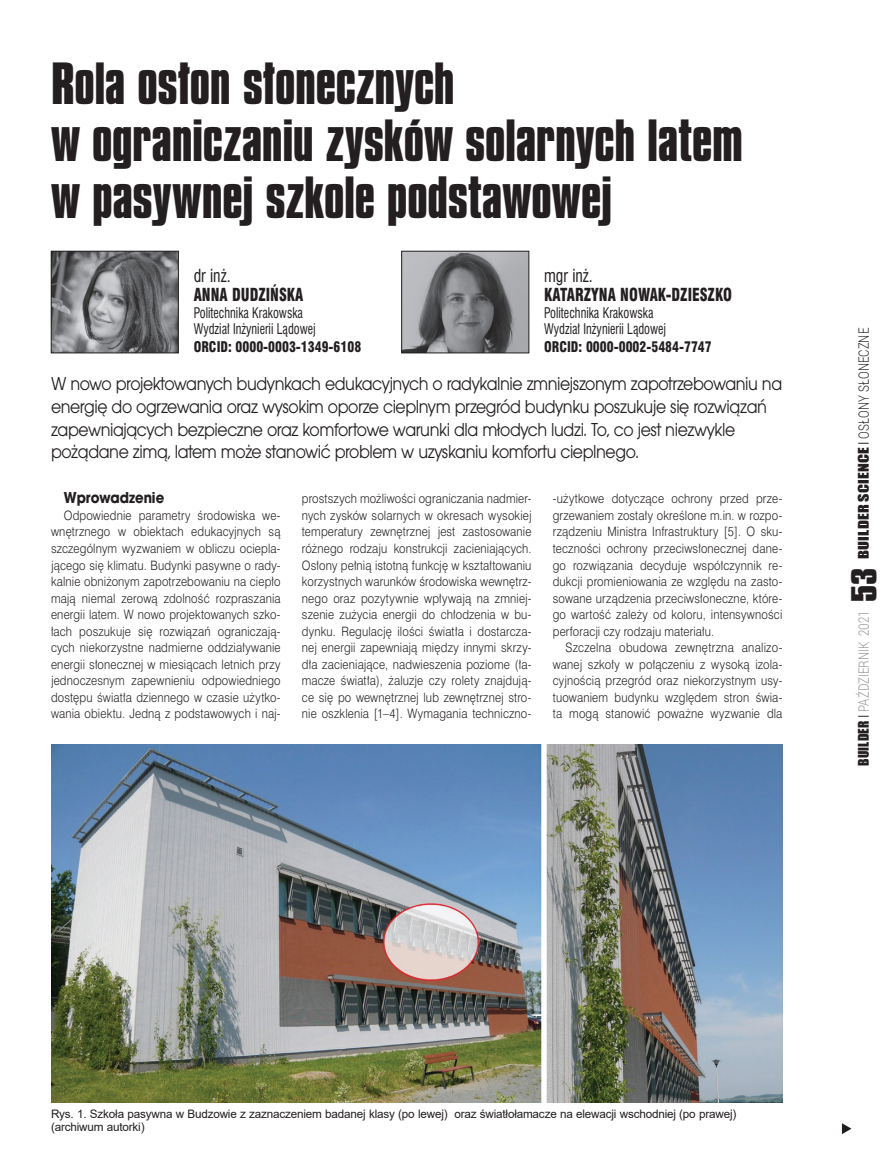
<style>
.page{position:relative;width:893px;height:1170px;background:#fff}
.page>*{position:absolute;margin:0;border:0;box-sizing:border-box;transform-origin:0 0}
.Tytul_Compacta{font:700 49.5px/57px "Compacta PL";letter-spacing:-.005em;color:#231f20}
.lead{font:19.5px/22.5px "Avant Gar Got Itc TEE";letter-spacing:-.025em;color:#231f20;scale:.9 1}
.autor_nazwisko{font:16.5px/19.5px "Swis 721 Blk Cn PL";color:#231f20;scale:.85 1}
.srodtytul{font:700 16.5px "Avant Gar Got Itc TEE";color:#231f20;scale:.9 1}
.t1{font:300 14.25px "Roboto";letter-spacing:.005em;color:#231f20;scale:.8 1}
.t2{font:300 14.25px "Roboto";color:#939598;scale:.8 1}
.autor_nazwisko-2{font:13.5px/16.5px "Swis 721 Cn PL";color:#231f20;scale:.85 1}
.autor_nazwisko-3{font:13.5px "Swis 721 Blk Cn PL";color:#231f20;scale:.9 1}
.tekst_swiss{font:12px/16.5px "Swis 721 Lt PL";letter-spacing:.015em;color:#231f20;text-align:justify;scale:.89 1}
.Fot_podpis{font:11.7px/13.5px "Arial";letter-spacing:-.015em;color:#231f20}
.s1{font-family:"Swis 721 Cn PL"}
.s2{font-family:"Impact";font-weight:400;font-size:13.5px}
.s3{font-family:"Swis 721 Lt PL";font-weight:400;font-size:13.5px}
.s4{font-family:"Impact";font-weight:400;font-size:13.5px;color:#231f20}
.s5{font-family:"Swis 721 Lt PL";font-weight:400;font-size:13.5px;color:#231f20}
.s6{font-family:"Compacta PL";font-weight:700;font-size:30px;color:#231f20}
</style>
<div class="page">
<img style="left:53px;top:253px;width:124px;height:98px">
<div style="left:51px;top:251px;width:128px;height:102px;border:1px solid #231f20"></div>
<img style="left:403px;top:253px;width:124px;height:98px">
<div style="left:401px;top:251px;width:128px;height:102px;border:1px solid #231f20"></div>
<img style="left:51px;top:744px;width:731px;height:358px">
<svg style="left:842px;top:1123px;width:9px;height:11px"></svg>
<p class="Tytul_Compacta" style="left:51px;top:56px;width:694px">Rola osłon słonecznych<br>w ograniczaniu zysków solarnych latem w pasywnej szkole podstawowej</p>
<p class="autor_nazwisko" style="left:194px;top:265px;width:130px"><span class="s1">dr inż.<br></span>ANNA DUDZIŃSKA</p>
<p class="autor_nazwisko-2" style="left:194px;top:304px;width:145px">Politechnika Krakowska<br>Wydział Inżynierii Lądowej</p>
<p class="autor_nazwisko-3" style="left:194px;top:338px;width:188px">ORCID: 0000-0003-1349-6108</p>
<p class="autor_nazwisko" style="left:544px;top:265px;width:222px"><span class="s1">mgr inż.<br></span>KATARZYNA NOWAK-DZIESZKO</p>
<p class="autor_nazwisko-2" style="left:544px;top:304px;width:145px">Politechnika Krakowska<br>Wydział Inżynierii Lądowej</p>
<p class="autor_nazwisko-3" style="left:544px;top:338px;width:188px">ORCID: 0000-0002-5484-7747</p>
<p class="lead" style="left:51px;top:373px;width:814px">W nowo projektowanych budynkach edukacyjnych o radykalnie zmniejszonym zapotrzebowaniu na energię do ogrzewania oraz wysokim oporze cieplnym przegród budynku poszukuje się rozwiązań zapewniających bezpieczne oraz komfortowe warunki dla młodych ludzi. To, co jest niezwykle pożądane zimą, latem może stanowić problem w uzyskaniu komfortu cieplnego.</p>
<p class="srodtytul" style="left:64px;top:488px;width:113px">Wprowadzenie</p>
<p class="tekst_swiss" style="left:51px;top:507px;width:259px;text-indent:13px">Odpowiednie parametry środowiska we&shy;wnętrznego w obiektach edukacyjnych są szczególnym wyzwaniem w obliczu ociepla&shy;jącego się klimatu. Budynki pasywne o rady&shy;kalnie obniżonym zapotrzebowaniu na ciepło mają niemal zerową zdolność rozpraszania energii latem. W nowo projektowanych szko&shy;łach poszukuje się rozwiązań ograniczają&shy;cych niekorzystne nadmierne oddziaływanie energii słonecznej w miesiącach letnich przy jednoczesnym zapewnieniu odpowiedniego dostępu światła dziennego w czasie użytko&shy;wania obiektu. Jedną z podstawowych i naj-</p>
<p class="tekst_swiss" style="left:302px;top:490px;width:259px">prostszych możliwości ograniczania nadmier&shy;nych zysków solarnych w okresach wysokiej temperatury zewnętrznej jest zastosowanie różnego rodzaju konstrukcji zacieniających.<br>Osłony pełnią istotną funkcję w kształtowaniu korzystnych warunków środowiska wewnętrz&shy;nego oraz pozytywnie wpływają na zmniej&shy;szenie zużycia energii do chłodzenia w bu&shy;dynku. Regulację ilości światła i dostarcza&shy;nej energii zapewniają między innymi skrzy&shy;dła zacieniające, nadwieszenia poziome (ła&shy;macze światła), żaluzje czy rolety znajdują&shy;ce się po wewnętrznej lub zewnętrznej stro&shy;nie oszklenia [1–4]. Wymagania techniczno-</p>
<p class="tekst_swiss" style="left:553px;top:490px;width:259px">-użytkowe dotyczące ochrony przed prze&shy;grzewaniem zostały określone m.in. w rozpo&shy;rządzeniu Ministra Infrastruktury [5]. O sku&shy;teczności ochrony przeciwsłonecznej dane&shy;go rozwiązania decyduje współczynnik re&shy;dukcji promieniowania ze względu na zasto&shy;sowane urządzenia przeciwsłoneczne, które&shy;go wartość zależy od koloru, intensywności perforacji czy rodzaju materiału.</p>
<p class="tekst_swiss" style="left:553px;top:639px;width:259px;text-indent:13px">Szczelna obudowa zewnętrzna analizo&shy;wanej szkoły w połączeniu z wysoką izola&shy;cyjnością przegród oraz niekorzystnym usy&shy;tuowaniem budynku względem stron świa&shy;ta mogą stanowić poważne wyzwanie dla</p>
<p class="t1" style="left:854px;top:559px;width:290px;rotate:-90deg"><span class="s2">BUILDER SCIENCE</span> <span class="s3">I</span> OSŁONY SŁONECZNE</p>
<p class="t2" style="left:854px;top:765px;width:249px;rotate:-90deg"><span class="s4">BUILDER</span> <span class="s5">I</span> PAŹDZIERNIK 2021 <span class="s6">53</span></p>
<p class="Fot_podpis" style="left:51px;top:1106px;width:687px">Rys. 1. Szkoła pasywna w Budzowie z zaznaczeniem badanej klasy (po lewej) oraz światłołamacze na elewacji wschodniej (po prawej) (archiwum autorki)</p>
</div>
